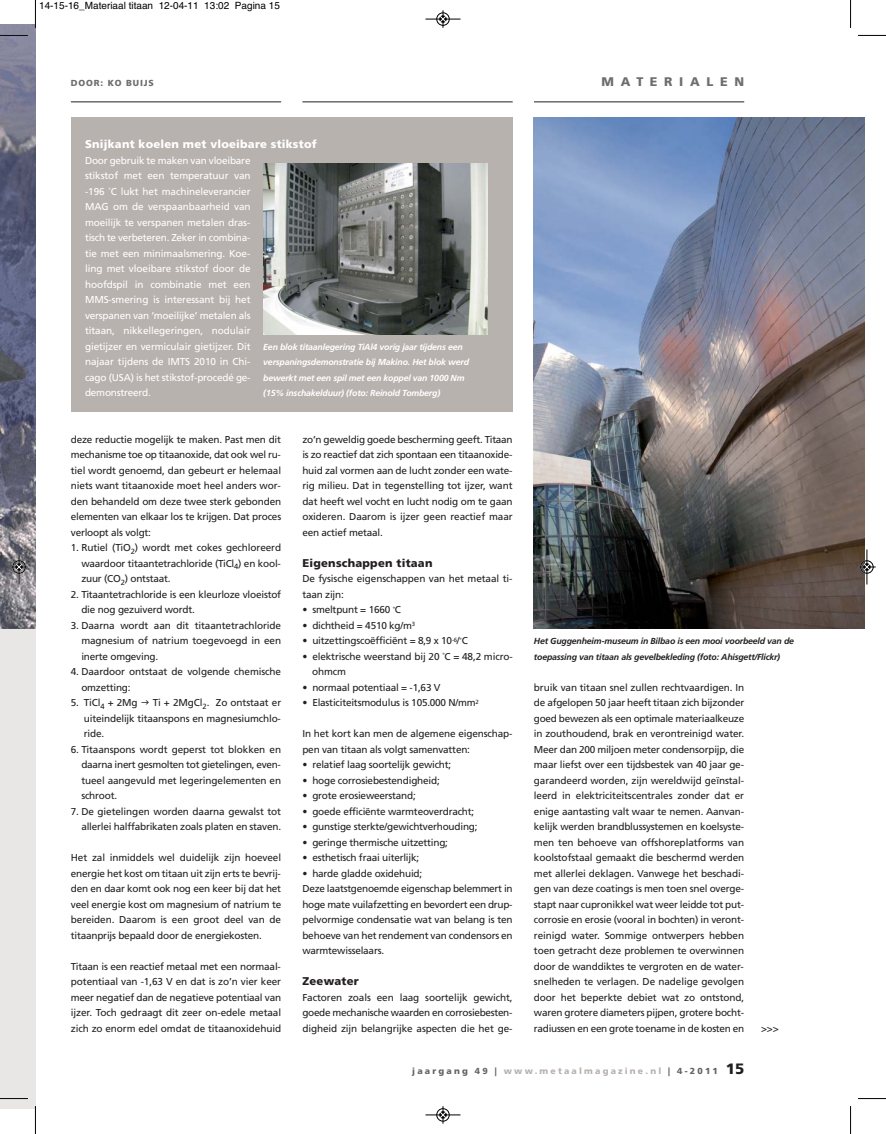
<style>
.page{position:relative;width:886px;height:1134px;background:#fff}
.page>*{position:absolute;margin:0;border:0;box-sizing:border-box;transform-origin:0 0}
.t1{font:900 12.5px "Frutiger";letter-spacing:.535em;color:#6d6e70}
.t2{font:900 11.25px "Frutiger";letter-spacing:.02em;color:#fff}
.t3{font:900 11.25px "Frutiger";letter-spacing:.02em;color:#231f20}
.t4{font:10px/15.5px "Frutiger";letter-spacing:-.02em;color:#231f20;text-align:justify}
.t5{font:10px/15.5px "Frutiger";letter-spacing:-.02em;color:#fff;text-align:justify}
.t6{font:10px "Helvetica";color:#000}
.t7{font:italic 700 8.75px/15.5px "Frutiger";letter-spacing:-.02em;color:#fff}
.t8{font:italic 700 8.75px/15.5px "Frutiger";letter-spacing:-.02em;color:#231f20}
.t9{font:900 8.75px "Frutiger";letter-spacing:.25em;color:#b8b2ae}
.t10{font:900 8.75px "Frutiger";letter-spacing:.1em;color:#6d6e70}
.s1{color:#636466}
.s2{font-size:15px;color:#231f20}
</style>
<div class="page">
<div style="left:0;top:25px;width:35px;height:1084px;background:#e9e7e5"></div>
<hr style="left:71px;top:102px;width:210px;height:1px;background:#231f20">
<hr style="left:302px;top:102px;width:211px;height:1px;background:#231f20">
<hr style="left:534px;top:102px;width:210px;height:1px;background:#231f20">
<div style="left:71px;top:118px;width:442px;height:294px;background:#b8b2ae"></div>
<img style="left:0;top:24px;width:35px;height:605px">
<img style="left:263px;top:164px;width:224px;height:170px">
<img style="left:534px;top:117px;width:331px;height:512px">
<svg style="left:35px;top:0;width:1px;height:28px"></svg>
<svg style="left:0;top:35px;width:28px;height:1px"></svg>
<svg style="left:850px;top:0;width:1px;height:28px"></svg>
<svg style="left:858px;top:35px;width:28px;height:1px"></svg>
<svg style="left:35px;top:1106px;width:1px;height:28px"></svg>
<svg style="left:0;top:1098px;width:28px;height:1px"></svg>
<svg style="left:850px;top:1106px;width:1px;height:28px"></svg>
<svg style="left:858px;top:1098px;width:28px;height:1px"></svg>
<div style="left:436px;top:12px;width:14px;height:14px;border:1px solid #fff;border-radius:50%"></div>
<hr style="left:425px;top:19px;width:35px;height:1px;background:#000">
<div style="left:437px;top:13px;width:12px;height:12px;border:1px solid #000;border-radius:50%"></div>
<svg style="left:440px;top:10px;width:6px;height:18px"></svg>
<div style="left:436px;top:1108px;width:14px;height:13px;border:1px solid #fff;border-radius:50%"></div>
<hr style="left:425px;top:1115px;width:35px;height:1px;background:#000">
<div style="left:437px;top:1108px;width:12px;height:13px;border:1px solid #000;border-radius:50%"></div>
<svg style="left:440px;top:1106px;width:6px;height:18px"></svg>
<div style="left:12px;top:560px;width:14px;height:14px;border:1px solid #fff;border-radius:50%"></div>
<hr style="left:19px;top:549px;width:1px;height:35px;background:#000">
<div style="left:13px;top:561px;width:12px;height:12px;border:1px solid #000;border-radius:50%"></div>
<svg style="left:10px;top:564px;width:18px;height:6px"></svg>
<div style="left:860px;top:560px;width:13px;height:14px;border:1px solid #fff;border-radius:50%"></div>
<hr style="left:867px;top:549px;width:1px;height:35px;background:#000">
<div style="left:860px;top:561px;width:13px;height:12px;border:1px solid #000;border-radius:50%"></div>
<svg style="left:858px;top:564px;width:18px;height:6px"></svg>
<p class="t6" style="left:39px;top:0;width:242px">14-15-16_Materiaal titaan 12-04-11 13:02 Pagina 15</p>
<p class="t10" style="left:71px;top:80px;width:85px">DOOR: KO BUIJS</p>
<p class="t2" style="left:85px;top:140px;width:233px">Snijkant koelen met vloeibare stikstof</p>
<p class="t5" style="left:85px;top:153px;width:167px">Door gebruik te maken van vloeibare stikstof met een temperatuur van -196 <sup>°</sup>C lukt het machineleverancier MAG om de verspaanbaarheid van moeilijk te verspanen metalen dras&shy;tisch te verbeteren. Zeker in combina&shy;tie met een minimaalsmering. Koe&shy;ling met vloeibare stikstof door de hoofdspil in combinatie met een MMS-smering is interessant bij het verspanen van ‘moeilijke’ metalen als titaan, nikkellegeringen, nodulair gietijzer en vermiculair gietijzer. Dit najaar tijdens de IMTS 2010 in Chi&shy;cago (USA) is het stikstof-procedé ge&shy;demonstreerd.</p>
<p class="t7" style="left:263px;top:340px;width:207px">Een blok titaanlegering TiAl4 vorig jaar tijdens een verspaningsdemonstratie bij Makino. Het blok werd bewerkt met een spil met een koppel van 1000 Nm (15% inschakelduur) (foto: Reinold Tomberg)</p>
<p class="t4" style="left:71px;top:432px;width:212px">deze reductie mogelijk te maken. Past men dit mechanisme toe op titaanoxide, dat ook wel ru&shy;tiel wordt genoemd, dan gebeurt er helemaal niets want titaanoxide moet heel anders wor&shy;den behandeld om deze twee sterk gebonden elementen van elkaar los te krijgen. Dat proces verloopt als volgt:</p>
<p class="t4" style="left:81px;top:541px;width:201px;text-indent:-10px">1. Rutiel (TiO<sub>2</sub>) wordt met cokes gechloreerd waardoor titaantetrachloride (TiCl<sub>4</sub>) en kool&shy;zuur (CO<sub>2</sub>) ontstaat.</p>
<p class="t4" style="left:81px;top:587px;width:201px;text-indent:-10px">2. Titaantetrachloride is een kleurloze vloeistof die nog gezuiverd wordt.</p>
<p class="t4" style="left:81px;top:618px;width:201px;text-indent:-10px">3. Daarna wordt aan dit titaantetrachloride magnesium of natrium toegevoegd in een inerte omgeving.</p>
<p class="t4" style="left:81px;top:665px;width:201px;text-indent:-10px">4. Daardoor ontstaat de volgende chemische omzetting:</p>
<p class="t4" style="left:71px;top:696px;width:68px">5. TiCl<sub>4</sub> + 2Mg</p>
<p class="t4" style="left:84px;top:696px;width:199px;text-indent:69px">Ti + 2MgCl<sub>2</sub>. Zo ontstaat er uiteindelijk titaanspons en magnesiumchlo&shy;ride.</p>
<p class="t4" style="left:81px;top:742px;width:201px;text-indent:-10px">6. Titaanspons wordt geperst tot blokken en daarna inert gesmolten tot gietelingen, even&shy;tueel aangevuld met legeringelementen en schroot.</p>
<p class="t4" style="left:71px;top:804px;width:212px;text-align:right">7. De gietelingen worden daarna gewalst tot allerlei halffabrikaten zoals platen en staven.</p>
<p class="t4" style="left:71px;top:851px;width:212px">Het zal inmiddels wel duidelijk zijn hoeveel energie het kost om titaan uit zijn erts te bevrij&shy;den en daar komt ook nog een keer bij dat het veel energie kost om magnesium of natrium te bereiden. Daarom is een groot deel van de titaanprijs bepaald door de energiekosten.</p>
<p class="t4" style="left:71px;top:959px;width:212px">Titaan is een reactief metaal met een normaal&shy;potentiaal van -1,63 V en dat is zo’n vier keer meer negatief dan de negatieve potentiaal van ijzer. Toch gedraagt dit zeer on-edele metaal zich zo enorm edel omdat de titaanoxidehuid</p>
<p class="t4" style="left:302px;top:432px;width:212px">zo’n geweldig goede bescherming geeft. Titaan is zo reactief dat zich spontaan een titaanoxide&shy;huid zal vormen aan de lucht zonder een wate&shy;rig milieu. Dat in tegenstelling tot ijzer, want dat heeft wel vocht en lucht nodig om te gaan oxideren. Daarom is ijzer geen reactief maar een actief metaal.</p>
<p class="t3" style="left:302px;top:558px;width:132px">Eigenschappen titaan</p>
<p class="t4" style="left:302px;top:572px;width:212px">De fysische eigenschappen van het metaal ti&shy;taan zijn:</p>
<p class="t4" style="left:302px;top:603px;width:100px">• smeltpunt = 1660 <sup>°</sup>C</p>
<p class="t4" style="left:302px;top:618px;width:114px">• dichtheid = 4510 kg/m<sup>3</sup></p>
<p class="t4" style="left:302px;top:634px;width:167px">• uitzettingscoëfficiënt = 8,9 x 10<sup>-6</sup>/<sup>°</sup>C</p>
<p class="t4" style="left:312px;top:649px;width:202px;text-indent:-10px">• elektrische weerstand bij 20 <sup>°</sup>C = 48,2 micro&shy;ohmcm</p>
<p class="t4" style="left:302px;top:680px;width:140px">• normaal potentiaal = -1,63 V</p>
<p class="t4" style="left:302px;top:696px;width:178px">• Elasticiteitsmodulus is 105.000 N/mm<sup>2</sup></p>
<p class="t4" style="left:302px;top:727px;width:212px">In het kort kan men de algemene eigenschap&shy;pen van titaan als volgt samenvatten:</p>
<p class="t4" style="left:302px;top:758px;width:150px">• relatief laag soortelijk gewicht;</p>
<p class="t4" style="left:302px;top:773px;width:139px">• hoge corrosiebestendigheid;</p>
<p class="t4" style="left:302px;top:789px;width:115px">• grote erosieweerstand;</p>
<p class="t4" style="left:302px;top:804px;width:173px">• goede efficiënte warmteoverdracht;</p>
<p class="t4" style="left:302px;top:820px;width:177px">• gunstige sterkte/gewichtverhouding;</p>
<p class="t4" style="left:302px;top:835px;width:147px">• geringe thermische uitzetting;</p>
<p class="t4" style="left:302px;top:851px;width:118px">• esthetisch fraai uiterlijk;</p>
<p class="t4" style="left:302px;top:866px;width:212px;text-align:left">• harde gladde oxidehuid;<br>Deze laatstgenoemde eigenschap belemmert in hoge mate vuilafzetting en bevordert een drup&shy;pelvormige condensatie wat van belang is ten behoeve van het rendement van condensors en warmtewisselaars.</p>
<p class="t3" style="left:302px;top:977px;width:58px">Zeewater</p>
<p class="t4" style="left:302px;top:990px;width:212px">Factoren zoals een laag soortelijk gewicht, goede mechanische waarden en corrosiebesten&shy;digheid zijn belangrijke aspecten die het ge-</p>
<p class="t1" style="left:601px;top:77px;width:144px">MATERIALEN</p>
<p class="t8" style="left:534px;top:634px;width:262px">Het Guggenheim-museum in Bilbao is een mooi voorbeeld van de toepassing van titaan als gevelbekleding (foto: Ahisgett/Flickr)</p>
<p class="t4" style="left:534px;top:680px;width:212px">bruik van titaan snel zullen rechtvaardigen. In de afgelopen 50 jaar heeft titaan zich bijzonder goed bewezen als een optimale materiaalkeuze in zouthoudend, brak en verontreinigd water.<br>Meer dan 200 miljoen meter condensorpijp, die maar liefst over een tijdsbestek van 40 jaar ge&shy;garandeerd worden, zijn wereldwijd geïnstal&shy;leerd in elektriciteitscentrales zonder dat er enige aantasting valt waar te nemen. Aanvan&shy;kelijk werden brandblussystemen en koelsyste&shy;men ten behoeve van offshoreplatforms van koolstofstaal gemaakt die beschermd werden met allerlei deklagen. Vanwege het beschadi&shy;gen van deze coatings is men toen snel overge&shy;stapt naar cupronikkel wat weer leidde tot put&shy;corrosie en erosie (vooral in bochten) in veront&shy;reinigd water. Sommige ontwerpers hebben toen getracht deze problemen te overwinnen door de wanddiktes te vergroten en de water&shy;snelheden te verlagen. De nadelige gevolgen door het beperkte debiet wat zo ontstond, waren grotere diameters pijpen, grotere bocht - radiussen en een grote toename in de kosten en</p>
<p class="t4" style="left:761px;top:1021px;width:19px">&gt;&gt;&gt;</p>
<p class="t9" style="left:412px;top:1068px;width:333px"><span class="s1">jaargang 49 |</span> www.metaalmagazine.nl <span class="s1">| 4-2011</span> <span class="s2">15</span></p>
</div>
